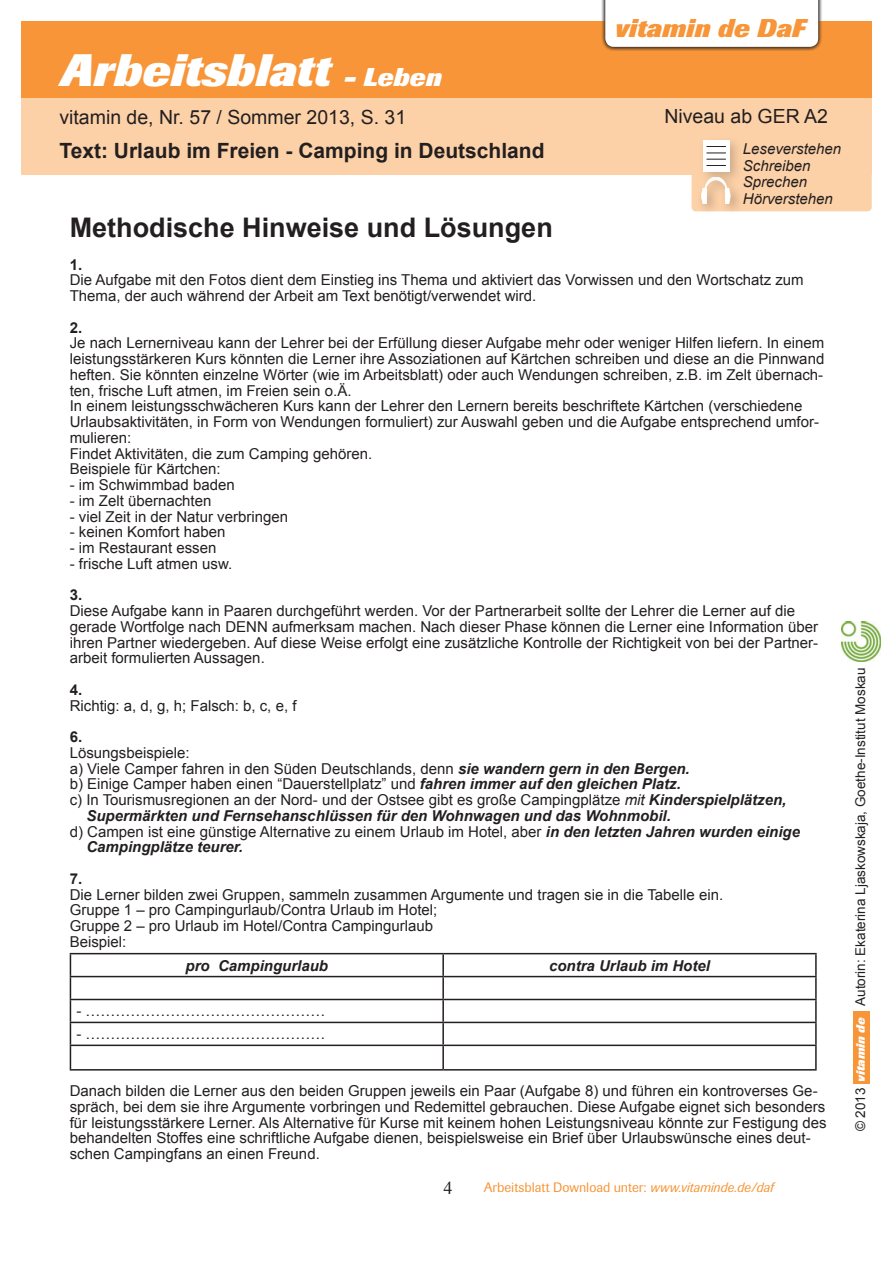
<style>
.page{position:relative;width:893px;height:1263px;background:#fff}
.page>*{position:absolute;margin:0;border:0;box-sizing:border-box;transform-origin:0 0}
.t1{font:italic 800 45px "Imago";letter-spacing:.005em;color:#fff}
.t2{font:700 27px "Arial";color:#231f20}
.t3{font:italic 800 25.5px "Imago";letter-spacing:.005em;color:#f79538}
.t4{font:italic 800 25.5px "Imago";letter-spacing:.005em;color:#fff}
.t5{font:700 21px "Arial";color:#231f20}
.t6{font:19.5px "Arial";color:#231f20}
.t7{font:18px "Times New Roman";color:#231f20}
.t8{font:15px/15.8px "Arial";color:#231f20}
.t9{font:italic 700 15px "Arial";color:#231f20}
.t10{font:italic 15px/16.5px "Arial";color:#231f20}
.t11{font:700 15px "Arial";color:#231f20}
.t12{font:13.5px "Arial";color:#231f20}
.t13{font:13.5px "Imago";color:#f79538}
.t14{font:italic 800 12px "Imago";color:#fff}
.s1{font-weight:700;font-style:italic}
.s2{font-style:italic}
</style>
<div class="page">
<hr style="left:70px;top:953px;width:373px;height:1px;background:#231f20">
<hr style="left:443px;top:953px;width:374px;height:1px;background:#231f20">
<hr style="left:442px;top:954px;width:2px;height:22px;background:#231f20">
<hr style="left:815px;top:954px;width:2px;height:22px;background:#231f20">
<hr style="left:70px;top:976px;width:373px;height:1px;background:#231f20">
<hr style="left:443px;top:976px;width:374px;height:1px;background:#231f20">
<hr style="left:442px;top:977px;width:2px;height:22px;background:#231f20">
<hr style="left:815px;top:977px;width:2px;height:22px;background:#231f20">
<hr style="left:70px;top:999px;width:373px;height:1px;background:#231f20">
<hr style="left:443px;top:999px;width:374px;height:1px;background:#231f20">
<hr style="left:442px;top:1000px;width:2px;height:22px;background:#231f20">
<hr style="left:815px;top:1000px;width:2px;height:22px;background:#231f20">
<hr style="left:70px;top:1022px;width:373px;height:1px;background:#231f20">
<hr style="left:443px;top:1022px;width:374px;height:1px;background:#231f20">
<hr style="left:442px;top:1023px;width:2px;height:21px;background:#231f20">
<hr style="left:815px;top:1023px;width:2px;height:21px;background:#231f20">
<hr style="left:70px;top:1044px;width:373px;height:2px;background:#231f20">
<svg style="left:70px;top:954px;width:1px;height:115px"></svg>
<hr style="left:443px;top:1044px;width:374px;height:2px;background:#231f20">
<hr style="left:442px;top:1046px;width:2px;height:23px;background:#231f20">
<hr style="left:815px;top:1046px;width:2px;height:23px;background:#231f20">
<hr style="left:70px;top:1069px;width:373px;height:1px;background:#231f20">
<hr style="left:443px;top:1069px;width:374px;height:1px;background:#231f20">
<div style="left:21px;top:98px;width:851px;height:76px;background:#fdd1a7"></div>
<div style="left:21px;top:21px;width:851px;height:77px;background:#f79538"></div>
<div style="left:601px;top:0;width:222px;height:51px;background:#231f20;opacity:.7"></div>
<div style="left:605px;top:0;width:213px;height:47px;background:#fff"></div>
<div style="left:853px;top:1012px;width:16px;height:72px;background:#f79538"></div>
<img style="left:842px;top:622px;width:39px;height:39px">
<div style="left:692px;top:133px;width:180px;height:78px;background:#fdd1a7;border-radius:4px"></div>
<div style="left:698px;top:135px;width:44px;height:49px;background:#231f20;opacity:.22"></div>
<div style="left:703px;top:140px;width:26px;height:32px;background:#fff"></div>
<svg style="left:706px;top:153px;width:20px;height:13px"></svg>
<svg style="left:706px;top:146px;width:20px;height:1px"></svg>
<div style="left:696px;top:172px;width:47px;height:44px;background:#231f20;opacity:.4"></div>
<div style="left:703px;top:188px;width:3px;height:16px;border:1px solid #fff"></div>
<div style="left:725px;top:188px;width:4px;height:16px;border:1px solid #fff"></div>
<svg style="left:705px;top:177px;width:22px;height:16px"></svg>
<div style="left:702px;top:190px;width:4px;height:12px;border:1px solid #fff;border-radius:50%"></div>
<div style="left:726px;top:190px;width:4px;height:12px;border:1px solid #fff;border-radius:50%"></div>
<h1 class="t1" style="left:60px;top:45px;width:272px">Arbeitsblatt</h1>
<h3 class="t4" style="left:344px;top:63px;width:99px">- Leben</h3>
<h3 class="t3" style="left:615px;top:13px;width:192px">vitamin de DaF</h3>
<h3 class="t6" style="left:59px;top:104px;width:348px">vitamin de, Nr. 57 / Sommer 2013, S. 31</h3>
<h3 class="t6" style="left:664px;top:104px;width:165px">Niveau ab GER A2</h3>
<h3 class="t5" style="left:60px;top:137px;width:487px">Text: Urlaub im Freien - Camping in Deutschland</h3>
<p class="t10" style="left:743px;top:141px;width:100px">Leseverstehen<br>Schreiben<br>Sprechen<br>Hörverstehen</p>
<h2 class="t2" style="left:70px;top:210px;width:485px">Methodische Hinweise und Lösungen</h2>
<p class="t11" style="left:70px;top:254px;width:14px">1.</p>
<p class="t8" style="left:70px;top:272px;width:735px">Die Aufgabe mit den Fotos dient dem Einstieg ins Thema und aktiviert das Vorwissen und den Wortschatz zum<br>Thema, der auch während der Arbeit am Text benötigt/verwendet wird.</p>
<p class="t11" style="left:70px;top:317px;width:14px">2.</p>
<p class="t8" style="left:70px;top:335px;width:756px">Je nach Lernerniveau kann der Lehrer bei der Erfüllung dieser Aufgabe mehr oder weniger Hilfen liefern. In einem leistungsstärkeren Kurs könnten die Lerner ihre Assoziationen auf Kärtchen schreiben und diese an die Pinnwand heften. Sie könnten einzelne Wörter (wie im Arbeitsblatt) oder auch Wendungen schreiben, z.B. im Zelt übernach&shy;ten, frische Luft atmen, im Freien sein o.Ä.<br>In einem leistungsschwächeren Kurs kann der Lehrer den Lernern bereits beschriftete Kärtchen (verschiedene Urlaubsaktivitäten, in Form von Wendungen formuliert) zur Auswahl geben und die Aufgabe entsprechend umfor&shy;mulieren:<br>Findet Aktivitäten, die zum Camping gehören.<br>Beispiele für Kärtchen:</p>
<p class="t8" style="left:70px;top:477px;width:167px">- im Schwimmbad baden</p>
<p class="t8" style="left:70px;top:493px;width:143px">- im Zelt übernachten</p>
<p class="t8" style="left:70px;top:509px;width:220px">- viel Zeit in der Natur verbringen</p>
<p class="t8" style="left:70px;top:524px;width:157px">- keinen Komfort haben</p>
<p class="t8" style="left:70px;top:540px;width:148px">- im Restaurant essen</p>
<p class="t8" style="left:70px;top:556px;width:164px">- frische Luft atmen usw.</p>
<p class="t11" style="left:70px;top:585px;width:14px">3.</p>
<p class="t8" style="left:70px;top:603px;width:750px">Diese Aufgabe kann in Paaren durchgeführt werden. Vor der Partnerarbeit sollte der Lehrer die Lerner auf die gerade Wortfolge nach DENN aufmerksam machen. Nach dieser Phase können die Lerner eine Information über ihren Partner wiedergeben. Auf diese Weise erfolgt eine zusätzliche Kontrolle der Richtigkeit von bei der Partner&shy;arbeit formulierten Aussagen.</p>
<p class="t11" style="left:70px;top:680px;width:14px">4.</p>
<p class="t8" style="left:70px;top:698px;width:228px">Richtig: a, d, g, h; Falsch: b, c, e, f</p>
<p class="t11" style="left:70px;top:727px;width:14px">6.</p>
<p class="t8" style="left:70px;top:745px;width:122px">Lösungsbeispiele:</p>
<p class="t8" style="left:70px;top:761px;width:622px">a) Viele Camper fahren in den Süden Deutschlands, denn <span class="s1">sie wandern gern in den Bergen.</span></p>
<p class="t8" style="left:70px;top:776px;width:613px">b) Einige Camper haben einen “Dauerstellplatz” und <span class="s1">fahren immer auf den gleichen Platz.</span></p>
<p class="t8" style="left:70px;top:792px;width:718px">c) In Tourismusregionen an der Nord- und der Ostsee gibt es große Campingplätze <span class="s2">mit</span> <span class="s1">Kinderspielplätzen,</span></p>
<p class="t9" style="left:86px;top:806px;width:586px">Supermärkten und Fernsehanschlüssen für den Wohnwagen und das Wohnmobil.</p>
<p class="t8" style="left:70px;top:824px;width:732px">d) Campen ist eine günstige Alternative zu einem Urlaub im Hotel, aber <span class="s1">in den letzten Jahren wurden einige</span></p>
<p class="t9" style="left:86px;top:837px;width:158px">Campingplätze teurer.</p>
<p class="t11" style="left:70px;top:869px;width:14px">7.</p>
<p class="t8" style="left:70px;top:887px;width:655px">Die Lerner bilden zwei Gruppen, sammeln zusammen Argumente und tragen sie in die Tabelle ein.<br>Gruppe 1 – pro Campingurlaub/Contra Urlaub im Hotel;<br>Gruppe 2 – pro Urlaub im Hotel/Contra Campingurlaub<br>Beispiel:</p>
<p class="t9" style="left:186px;top:955px;width:144px">pro Campingurlaub</p>
<p class="t9" style="left:549px;top:955px;width:162px">contra Urlaub im Hotel</p>
<p class="t8" style="left:76px;top:1003px;width:251px">- …………………………………………</p>
<p class="t8" style="left:76px;top:1026px;width:251px">- …………………………………………</p>
<p class="t8" style="left:70px;top:1083px;width:759px">Danach bilden die Lerner aus den beiden Gruppen jeweils ein Paar (Aufgabe 8) und führen ein kontroverses Ge&shy;spräch, bei dem sie ihre Argumente vorbringen und Redemittel gebrauchen. Diese Aufgabe eignet sich besonders für leistungsstärkere Lerner. Als Alternative für Kurse mit keinem hohen Leistungsniveau könnte zur Festigung des behandelten Stoffes eine schriftliche Aufgabe dienen, beispielsweise ein Brief über Urlaubswünsche eines deut&shy;schen Campingfans an einen Freund.</p>
<p class="t7" style="left:444px;top:1175px;width:10px">4</p>
<p class="t13" style="left:484px;top:1180px;width:291px">Arbeitsblatt Download unter: <span class="s2">www.vitaminde.de/daf</span></p>
<p class="t12" style="left:852px;top:1006px;width:340px;rotate:-90deg">Autorin: Ekaterina Ljaskowskaja, Goethe-Institut Moskau</p>
<p class="t14" style="left:854px;top:1082px;width:66px;rotate:-90deg">vitamin de</p>
<p class="t12" style="left:852px;top:1131px;width:45px;rotate:-90deg">© 2013</p>
</div>
